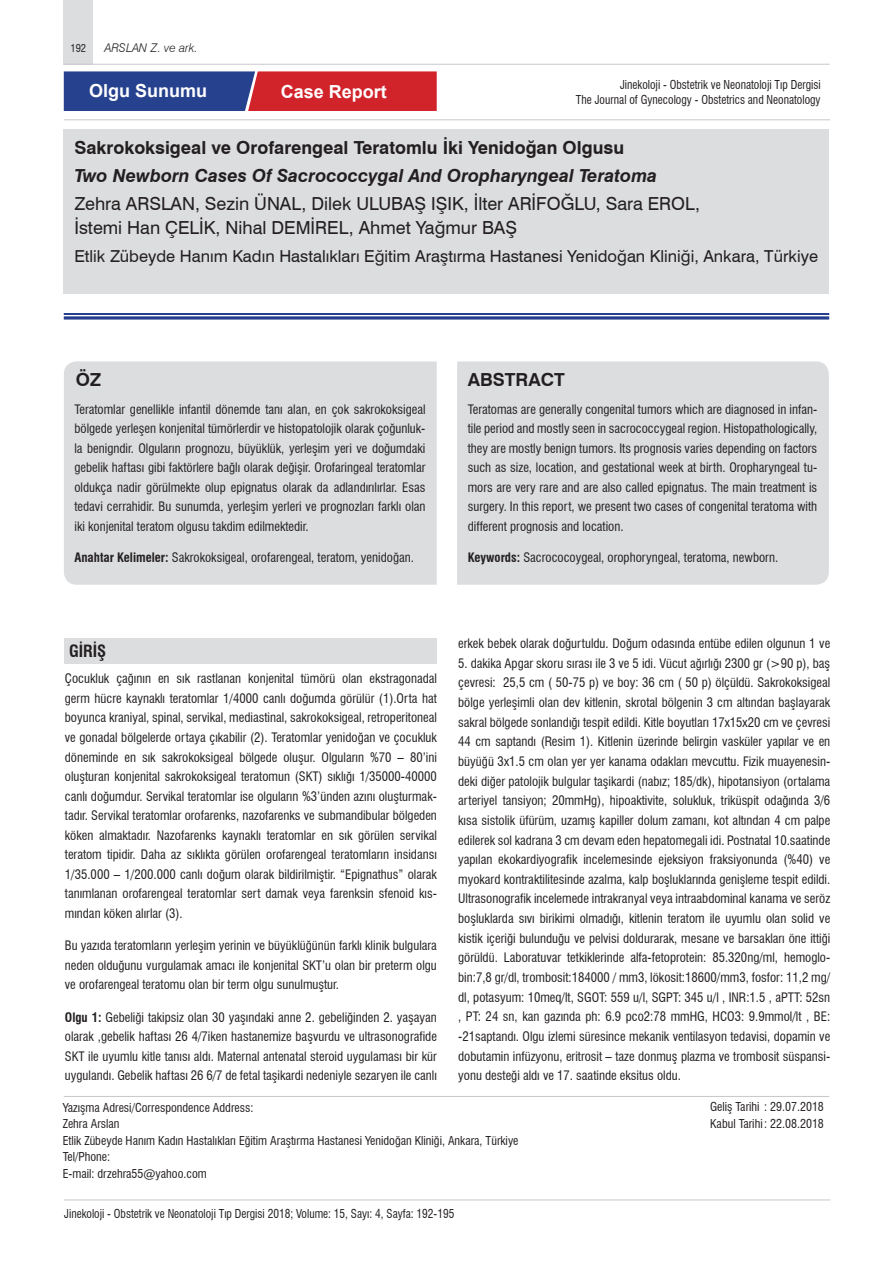
<style>
.page{position:relative;width:893px;height:1263px;background:#fff}
.page>*{position:absolute;margin:0;border:0;box-sizing:border-box;transform-origin:0 0}
.Yazar{font:18px/24px "Swiss 721 BT";color:#231f20}
.konu_başlık_TR{font:700 18px "Swiss 721 BT";color:#231f20}
.konu_başlık_İNG{font:italic 700 18px "Swiss 721 BT";color:#231f20}
.t1{font:700 18px "Arial";color:#fff}
.özet_başlık{font:700 18px "Swiss 721 BT";color:#231f20}
.kurum{font:16.5px "Swiss 721 BT";color:#231f20}
.ilk_metin_başlık{font:700 condensed 16.5px "Swiss 721 BT";color:#231f20}
.Metin{font:condensed 12.75px/19.5px "Swiss 721 BT";color:#231f20;text-align:justify}
.özet_metin{font:condensed 12.75px "Swiss 721 BT";color:#231f20}
.adres{font:condensed 12px "Swiss 721 BT";color:#231f20}
.adres-2{font:condensed 12px/14.4px "Swiss 721 BT";color:#231f20;text-align:right;scale:.95 1}
.t2{font:italic 300 12px "Swiss 721 BT";color:#231f20}
.t3{font:condensed 10.5px "Swiss 721 BT";color:#231f20}
.s1{font-weight:700}
</style>
<div class="page">
<div style="left:64px;top:0;width:29px;height:64px;background:#dcdddf"></div>
<hr style="left:64px;top:64px;width:766px;height:1px;background:#c7c8ca">
<hr style="left:64px;top:119px;width:766px;height:1px;background:#c7c8ca">
<hr style="left:64px;top:1096px;width:765px;height:1px;background:#c7c8ca">
<hr style="left:64px;top:1199px;width:766px;height:1px;background:#c7c8ca">
<svg style="left:64px;top:71px;width:373px;height:40px;background:#7d365f"></svg>
<hr style="left:64px;top:313px;width:765px;height:1px;background:#253f8e">
<svg style="left:64px;top:316px;width:765px;height:4px;background:#5065a4"></svg>
<div style="left:64px;top:129px;width:765px;height:164px;background:#dcdddf"></div>
<div style="left:65px;top:638px;width:372px;height:25px;background:#dcdddf"></div>
<div style="left:64px;top:361px;width:373px;height:224px;background:#dcdddf"></div>
<div style="left:457px;top:361px;width:372px;height:224px;background:#dcdddf"></div>
<p class="t3" style="left:70px;top:42px;width:17px">192</p>
<p class="t2" style="left:104px;top:40px;width:95px">ARSLAN Z. ve ark.</p>
<p class="t1" style="left:89px;top:78px;width:120px">Olgu Sunumu</p>
<p class="t1" style="left:281px;top:79px;width:108px">Case Report</p>
<p class="adres-2" style="left:576px;top:78px;width:259px">Jinekoloji - Obstetrik ve Neonatoloji Tıp Dergisi<br>The Journal of Gynecology - Obstetrics and Neonatology</p>
<p class="konu_başlık_TR" style="left:74px;top:135px;width:551px">Sakrokoksigeal ve Orofarengeal Teratomlu İki Yenidoğan Olgusu</p>
<p class="konu_başlık_İNG" style="left:74px;top:163px;width:584px">Two Newborn Cases Of Sacrococcygal And Oropharyngeal Teratoma</p>
<p class="Yazar" style="left:74px;top:191px;width:627px">Zehra ARSLAN, Sezin ÜNAL, Dilek ULUBAŞ IŞIK, İlter ARİFOĞLU, Sara EROL,<br>İstemi Han ÇELİK, Nihal DEMİREL, Ahmet Yağmur BAŞ</p>
<p class="kurum" style="left:74px;top:245px;width:745px">Etlik Zübeyde Hanım Kadın Hastalıkları Eğitim Araştırma Hastanesi Yenidoğan Kliniği, Ankara, Türkiye</p>
<p class="özet_başlık" style="left:76px;top:367px;width:27px">ÖZ</p>
<p class="Metin" style="left:74px;top:399px;width:353px">Teratomlar genellikle infantil dönemde tanı alan, en çok sakrokoksigeal bölgede yerleşen konjenital tümörlerdir ve histopatolojik olarak çoğunluk&shy;la benigndir. Olguların prognozu, büyüklük, yerleşim yeri ve doğumdaki gebelik haftası gibi faktörlere bağlı olarak değişir. Orofaringeal teratomlar oldukça nadir görülmekte olup epignatus olarak da adlandırılırlar. Esas tedavi cerrahidir. Bu sunumda, yerleşim yerleri ve prognozları farklı olan iki konjenital teratom olgusu takdim edilmektedir.</p>
<p class="özet_metin" style="left:74px;top:550px;width:341px"><span class="s1">Anahtar Kelimeler:</span> Sakrokoksigeal, orofarengeal, teratom, yenidoğan.</p>
<p class="özet_başlık" style="left:468px;top:367px;width:99px">ABSTRACT</p>
<p class="Metin" style="left:468px;top:399px;width:351px">Teratomas are generally congenital tumors which are diagnosed in infan&shy;tile period and mostly seen in sacrococcygeal region. Histopathologically, they are mostly benign tumors. Its prognosis varies depending on factors such as size, location, and gestational week at birth. Oropharyngeal tu&shy;mors are very rare and are also called epignatus. The main treatment is surgery. In this report, we present two cases of congenital teratoma with different prognosis and location.</p>
<p class="özet_metin" style="left:468px;top:550px;width:312px"><span class="s1">Keywords:</span> Sacrococoygeal, orophoryngeal, teratoma, newborn.</p>
<p class="ilk_metin_başlık" style="left:69px;top:641px;width:39px">GIRIŞ</p>
<p class="Metin" style="left:65px;top:669px;width:374px">Çocukluk çağının en sık rastlanan konjenital tümörü olan ekstragonadal germ hücre kaynaklı teratomlar 1/4000 canlı doğumda görülür (1).Orta hat boyunca kraniyal, spinal, servikal, mediastinal, sakrokoksigeal, retroperitoneal ve gonadal bölgelerde ortaya çıkabilir (2). Teratomlar yenidoğan ve çocukluk döneminde en sık sakrokoksigeal bölgede oluşur. Olguların %70 – 80’ini oluşturan konjenital sakrokoksigeal teratomun (SKT) sıklığı 1/35000-40000 canlı doğumdur. Servikal teratomlar ise olguların %3’ünden azını oluşturmak&shy;tadır. Servikal teratomlar orofarenks, nazofarenks ve submandibular bölgeden köken almaktadır. Nazofarenks kaynaklı teratomlar en sık görülen servikal teratom tipidir. Daha az sıklıkta görülen orofarengeal teratomların insidansı 1/35.000 – 1/200.000 canlı doğum olarak bildirilmiştir. “Epignathus” olarak tanımlanan orofarengeal teratomlar sert damak veya farenksin sfenoid kıs&shy;mından köken alırlar (3).</p>
<p class="Metin" style="left:65px;top:936px;width:374px">Bu yazıda teratomların yerleşim yerinin ve büyüklüğünün farklı klinik bulgulara neden olduğunu vurgulamak amacı ile konjenital SKT’u olan bir preterm olgu ve orofarengeal teratomu olan bir term olgu sunulmuştur.</p>
<p class="Metin" style="left:65px;top:1007px;width:374px"><span class="s1">Olgu 1:</span> Gebeliği takipsiz olan 30 yaşındaki anne 2. gebeliğinden 2. yaşayan olarak ,gebelik haftası 26 4/7iken hastanemize başvurdu ve ultrasonografide SKT ile uyumlu kitle tanısı aldı. Maternal antenatal steroid uygulaması bir kür uygulandı. Gebelik haftası 26 6/7 de fetal taşikardi nedeniyle sezaryen ile canlı</p>
<p class="Metin" style="left:458px;top:634px;width:374px">erkek bebek olarak doğurtuldu. Doğum odasında entübe edilen olgunun 1 ve</p>
<p class="Metin" style="left:458px;top:653px;width:374px">5. dakika Apgar skoru sırası ile 3 ve 5 idi. Vücut ağırlığı 2300 gr (&gt;90 p), baş çevresi: 25,5 cm ( 50-75 p) ve boy: 36 cm ( 50 p) ölçüldü. Sakrokoksigeal bölge yerleşimli olan dev kitlenin, skrotal bölgenin 3 cm altından başlayarak sakral bölgede sonlandığı tespit edildi. Kitle boyutları 17x15x20 cm ve çevresi 44 cm saptandı (Resim 1). Kitlenin üzerinde belirgin vasküler yapılar ve en büyüğü 3x1.5 cm olan yer yer kanama odakları mevcuttu. Fizik muayenesin&shy;deki diğer patolojik bulgular taşikardi (nabız; 185/dk), hipotansiyon (ortalama arteriyel tansiyon; 20mmHg), hipoaktivite, solukluk, triküspit odağında 3/6 kısa sistolik üfürüm, uzamış kapiller dolum zamanı, kot altından 4 cm palpe edilerek sol kadrana 3 cm devam eden hepatomegali idi. Postnatal 10.saatinde yapılan ekokardiyografik incelemesinde ejeksiyon fraksiyonunda (%40) ve myokard kontraktilitesinde azalma, kalp boşluklarında genişleme tespit edildi.<br>Ultrasonografik incelemede intrakranyal veya intraabdominal kanama ve seröz boşluklarda sıvı birikimi olmadığı, kitlenin teratom ile uyumlu olan solid ve kistik içeriği bulunduğu ve pelvisi doldurarak, mesane ve barsakları öne ittiği görüldü. Laboratuvar tetkiklerinde alfa-fetoprotein: 85.320ng/ml, hemoglo&shy;bin:7,8 gr/dl, trombosit:184000 / mm3, lökosit:18600/mm3, fosfor: 11,2 mg/ dl, potasyum: 10meq/lt, SGOT: 559 u/l, SGPT: 345 u/l , INR:1.5 , aPTT: 52sn , PT: 24 sn, kan gazında ph: 6.9 pco2:78 mmHG, HCO3: 9.9mmol/lt , BE: -21saptandı. Olgu izlemi süresince mekanik ventilasyon tedavisi, dopamin ve dobutamin infüzyonu, eritrosit – taze donmuş plazma ve trombosit süspansi&shy;yonu desteği aldı ve 17. saatinde eksitus oldu.</p>
<p class="adres" style="left:63px;top:1100px;width:192px">Yazışma Adresi/Correspondence Address:</p>
<p class="adres" style="left:63px;top:1117px;width:58px">Zehra Arslan</p>
<p class="adres" style="left:63px;top:1133px;width:457px">Etlik Zübeyde Hanım Kadın Hastalıkları Eğitim Araştırma Hastanesi Yenidoğan Kliniği, Ankara, Türkiye</p>
<p class="adres" style="left:63px;top:1150px;width:49px">Tel/Phone:</p>
<p class="adres" style="left:63px;top:1166px;width:146px">E-mail: drzehra55@yahoo.com</p>
<p class="adres-2" style="left:64px;top:1206px;width:412px">Jinekoloji - Obstetrik ve Neonatoloji Tıp Dergisi 2018; Volume: 15, Sayı: 4, Sayfa: 192-195</p>
<p class="adres" style="left:710px;top:1100px;width:115px">Geliş Tarihi : 29.07.2018</p>
<p class="adres" style="left:710px;top:1116px;width:115px">Kabul Tarihi: 22.08.2018</p>
</div>
